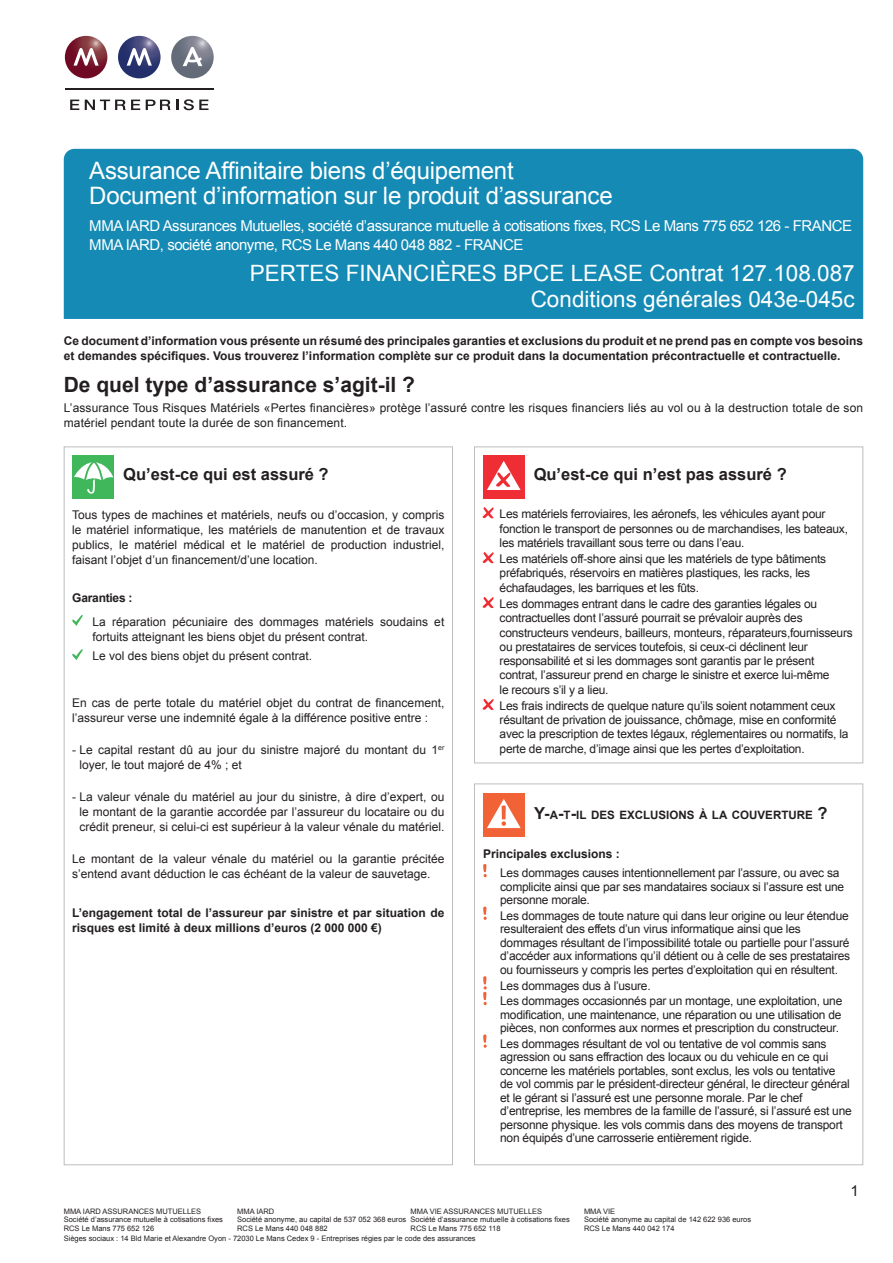
<style>
.page{position:relative;width:893px;height:1263px;background:#fff}
.page>*{position:absolute;margin:0;border:0;box-sizing:border-box;transform-origin:0 0}
.t1{font:24px/25.5px "Arial";letter-spacing:-.01em;color:#fff}
.t2{font:22.5px/26px "Arial";color:#fff;text-align:right}
.t3{font:700 21px "Arial";color:#231f20}
.t4{font:700 16.5px "Arial";color:#231f20}
.t5{font:15px/19px "Arial";letter-spacing:-.03em;color:#fff}
.t6{font:15px "Arial";color:#231f20}
.t7{font:12px/13.5px "Arial";letter-spacing:-.02em;color:#231f20}
.t8{font:12px/15px "Arial";color:#231f20}
.t9{font:700 12px/15px "Arial";color:#231f20}
.t10{font:12px/15px "Arial";letter-spacing:.01em;color:#231f20}
.t11{font:700 12px "Arial";letter-spacing:-.02em;color:#231f20}
.t12{font:700 11.55px "Arial";color:#231f20}
.t13{font:7.5px/8.2px "Arial";color:#231f20}
.s1{font-style:inherit}
.s2{font-size:16.5px}
</style>
<div class="page">
<div style="left:64px;top:149px;width:799px;height:170px;background:#148ab4"></div>
<div style="left:73px;top:455px;width:41px;height:43px;background:#40b75b"></div>
<svg style="left:74px;top:462px;width:39px;height:32px"></svg>
<div style="left:474px;top:446px;width:389px;height:317px;border:1px solid #bcbdc0"></div>
<div style="left:483px;top:455px;width:41px;height:43px;background:#ee2d34"></div>
<svg style="left:487px;top:461px;width:34px;height:29px"></svg>
<svg style="left:482px;top:507px;width:12px;height:12px"></svg>
<svg style="left:482px;top:552px;width:12px;height:11px"></svg>
<svg style="left:482px;top:597px;width:12px;height:11px"></svg>
<svg style="left:482px;top:699px;width:12px;height:11px"></svg>
<div style="left:474px;top:783px;width:389px;height:382px;border:1px solid #bcbdc0"></div>
<div style="left:483px;top:793px;width:41px;height:43px;background:#f16236"></div>
<svg style="left:487px;top:799px;width:34px;height:29px"></svg>
<svg style="left:483px;top:864px;width:4px;height:13px"></svg>
<svg style="left:483px;top:906px;width:4px;height:14px"></svg>
<svg style="left:483px;top:976px;width:4px;height:29px"></svg>
<svg style="left:483px;top:1034px;width:4px;height:14px"></svg>
<svg style="left:72px;top:615px;width:11px;height:11px"></svg>
<svg style="left:72px;top:649px;width:11px;height:11px"></svg>
<svg style="left:118px;top:36px;width:43px;height:42px"></svg>
<svg style="left:65px;top:36px;width:42px;height:42px"></svg>
<svg style="left:127px;top:48px;width:25px;height:18px"></svg>
<svg style="left:171px;top:36px;width:43px;height:42px"></svg>
<svg style="left:70px;top:100px;width:9px;height:10px"></svg>
<svg style="left:85px;top:100px;width:55px;height:10px"></svg>
<svg style="left:146px;top:100px;width:32px;height:10px"></svg>
<svg style="left:184px;top:99px;width:24px;height:11px"></svg>
<hr style="left:65px;top:88px;width:149px;height:2px;background:#231f20">
<h1 class="t1" style="left:89px;top:158px;width:525px">Assurance Affinitaire biens d’équipement<br>Document d’information sur le produit d’assurance</h1>
<p class="t5" style="left:89px;top:216px;width:764px">MMA IARD Assurances Mutuelles, société d’assurance mutuelle à cotisations fixes, RCS Le Mans 775 652 126 - FRANCE<br>MMA IARD, société anonyme, RCS Le Mans 440 048 882 - FRANCE</p>
<h2 class="t2" style="left:250px;top:260px;width:606px">PERTES FINANCIÈRES BPCE LEASE Contrat 127.108.087<br>Conditions générales 043e-045c</h2>
<p class="t9" style="left:64px;top:334px;width:801px">Ce document d’information vous présente un résumé des principales garanties et exclusions du produit et ne prend pas en compte vos besoins et demandes spécifiques. Vous trouverez l’information complète sur ce produit dans la documentation précontractuelle et contractuelle.</p>
<h3 class="t3" style="left:64px;top:371px;width:353px">De quel type d’assurance s’agit-il ?</h3>
<p class="t10" style="left:64px;top:400px;width:801px">L’assurance Tous Risques Matériels «Pertes financières» protège l’assuré contre les risques financiers liés au vol ou à la destruction totale de son matériel pendant toute la durée de son financement.</p>
<h3 class="t4" style="left:123px;top:463px;width:207px">Qu’est-ce qui est assuré ?</h3>
<p class="t7" style="left:72px;top:507px;width:374px;line-height:15px;text-align:justify">Tous types de machines et matériels, neufs ou d’occasion, y compris le matériel informatique, les matériels de manutention et de travaux publics, le matériel médical et le matériel de production industriel, faisant l’objet d’un financement/d’une location.</p>
<p class="t11" style="left:72px;top:590px;width:62px">Garanties :</p>
<p class="t8" style="left:93px;top:614px;width:353px">La réparation pécuniaire des dommages matériels soudains et fortuits atteignant les biens objet du présent contrat.</p>
<p class="t8" style="left:93px;top:648px;width:221px">Le vol des biens objet du présent contrat.</p>
<p class="t8" style="left:72px;top:695px;width:374px">En cas de perte totale du matériel objet du contrat de financement, l’assureur verse une indemnité égale à la différence positive entre :</p>
<p class="t8" style="left:80px;top:742px;width:366px;text-indent:-7px">- Le capital restant dû au jour du sinistre majoré du montant du 1<sup>er </sup>loyer, le tout majoré de 4% ; et</p>
<p class="t7" style="left:80px;top:789px;width:366px;line-height:15px;text-align:justify;text-indent:-7px">- La valeur vénale du matériel au jour du sinistre, à dire d’expert, ou le montant de la garantie accordée par l’assureur du locataire ou du crédit preneur, si celui-ci est supérieur à la valeur vénale du matériel.</p>
<p class="t8" style="left:72px;top:851px;width:374px">Le montant de la valeur vénale du matériel ou la garantie précitée s’entend avant déduction le cas échéant de la valeur de sauvetage.</p>
<p class="t9" style="left:72px;top:905px;width:374px">L’engagement total de l’assureur par sinistre et par situation de risques est limité à deux millions d’euros (2 000 000 €)</p>
<h3 class="t4" style="left:534px;top:463px;width:255px">Qu’est-ce qui n’est pas assuré ?</h3>
<p class="t7" style="left:500px;top:507px;width:350px;line-height:14.2px">Les matériels ferroviaires, les aéronefs, les véhicules ayant pour fonction le transport de personnes ou de marchandises, les bateaux, les matériels travaillant sous terre ou dans l’eau.</p>
<p class="t7" style="left:500px;top:552px;width:328px;line-height:14.2px">Les matériels off-shore ainsi que les matériels de type bâtiments préfabriqués, réservoirs en matières plastiques, les racks, les échafaudages, les barriques et les fûts.</p>
<p class="t7" style="left:500px;top:597px;width:355px;line-height:14.2px">Les dommages entrant dans le cadre des garanties légales ou contractuelles dont l’assuré pourrait se prévaloir auprès des constructeurs vendeurs, bailleurs, monteurs, réparateurs,fournisseurs ou prestataires de services toutefois, si ceux-ci déclinent leur responsabilité et si les dommages sont garantis par le présent contrat, l’assureur prend en charge le sinistre et exerce lui-même<br>le recours s’il y a lieu.</p>
<p class="t7" style="left:500px;top:699px;width:350px;line-height:14.2px">Les frais indirects de quelque nature qu’ils soient notamment ceux résultant de privation de jouissance, chômage, mise en conformité avec la prescription de textes légaux, réglementaires ou normatifs, la perte de marche, d’image ainsi que les pertes d’exploitation<span class="s1">.</span></p>
<p class="t12" style="left:534px;top:808px;width:295px"><span class="s2">Y-</span>A<span class="s2">-</span>T<span class="s2">-</span>IL DES EXCLUSIONS À LA COUVERTURE <span class="s2">?</span></p>
<p class="t9" style="left:483px;top:847px;width:138px">Principales exclusions :</p>
<p class="t7" style="left:500px;top:866px;width:346px">Les dommages causes intentionnellement par l’assure, ou avec sa complicite ainsi que par ses mandataires sociaux si l’assure est une personne morale.</p>
<p class="t7" style="left:500px;top:909px;width:352px">Les dommages de toute nature qui dans leur origine ou leur étendue resulteraient des effets d’un virus informatique ainsi que les dommages résultant de l’impossibilité totale ou partielle pour l’assuré d’accéder aux informations qu’il détient ou à celle de ses prestataires ou fournisseurs y compris les pertes d’exploitation qui en résultent.</p>
<p class="t7" style="left:500px;top:978px;width:344px;line-height:15.6px">Les dommages dus à l’usure.<br>Les dommages occasionnés par un montage, une exploitation, une</p>
<p class="t7" style="left:500px;top:1008px;width:343px">modification, une maintenance, une réparation ou une utilisation de pièces, non conformes aux normes et prescription du constructeur.</p>
<p class="t7" style="left:500px;top:1037px;width:353px">Les dommages résultant de vol ou tentative de vol commis sans agression ou sans effraction des locaux ou du vehicule en ce qui concerne les matériels portables, sont exclus, les vols ou tentative<br>de vol commis par le président-directeur général, le directeur général et le gérant si l’assuré est une personne morale. Par le chef d’entreprise, les membres de la famille de l’assuré, si l’assuré est une personne physique. les vols commis dans des moyens de transport non équipés d’une carrosserie entièrement rigide.</p>
<p class="t13" style="left:64px;top:1207px;width:161px">MMA IARD ASSURANCES MUTUELLES<br>Société d’assurance mutuelle à cotisations fixes<br>RCS Le Mans 775 652 126</p>
<p class="t13" style="left:237px;top:1207px;width:171px">MMA IARD<br>Société anonyme, au capital de 537 052 368 euros<br>RCS Le Mans 440 048 882</p>
<p class="t13" style="left:411px;top:1207px;width:161px">MMA VIE ASSURANCES MUTUELLES<br>Société d’assurance mutuelle à cotisations fixes<br>RCS Le Mans 775 652 118</p>
<p class="t13" style="left:584px;top:1207px;width:169px">MMA VIE<br>Société anonyme au capital de 142 622 936 euros<br>RCS Le Mans 440 042 174</p>
<p class="t13" style="left:64px;top:1235px;width:413px">Sièges sociaux : 14 Bld Marie et Alexandre Oyon - 72030 Le Mans Cedex 9 - Entreprises régies par le code des assurances</p>
<p class="t6" style="left:850px;top:1181px;width:10px">1</p>
</div>
